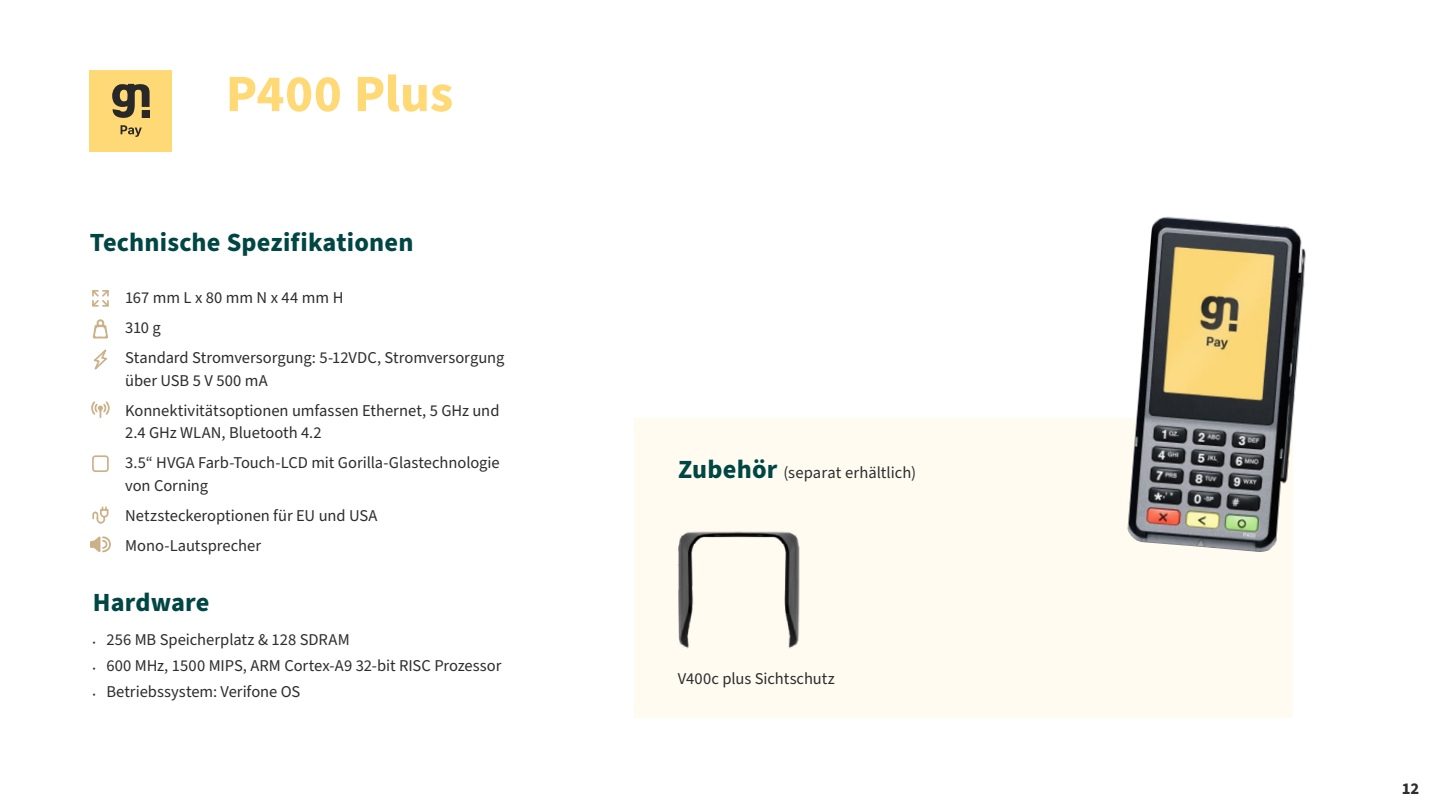
<style>
.page{position:relative;width:1440px;height:810px;background:#fff}
.page>*{position:absolute;margin:0;border:0;box-sizing:border-box;transform-origin:0 0}
.t1{font:700 52.5px "Source Sans Pro";color:#fed976}
.t2{font:700 26.25px "Source Sans Pro";letter-spacing:.005em;color:#004644}
.t3{font:16.5px/30px "Source Sans Pro";color:#2d2d2d}
.t4{font:700 16.5px "Source Sans Pro";color:#2d2d2d}
.s1{font-size:9px}
.s2{font-weight:700;font-size:26.25px;color:#004644}
</style>
<div class="page">
<div style="left:635px;top:418px;width:658px;height:300px;background:#fffbf1"></div>
<svg style="left:92px;top:290px;width:17px;height:17px"></svg>
<svg style="left:94px;top:349px;width:13px;height:21px"></svg>
<svg style="left:92px;top:507px;width:17px;height:17px"></svg>
<svg style="left:92px;top:455px;width:17px;height:17px"></svg>
<svg style="left:90px;top:536px;width:21px;height:16px"></svg>
<svg style="left:91px;top:401px;width:19px;height:17px"></svg>
<svg style="left:93px;top:319px;width:15px;height:20px"></svg>
<img style="left:678px;top:531px;width:122px;height:118px">
<img style="left:1127px;top:216px;width:179px;height:336px">
<svg style="left:90px;top:70px;width:81px;height:82px;background:#e0c06b"></svg>
<h1 class="t1" style="left:226px;top:58px;width:229px">P400 Plus</h1>
<h2 class="t2" style="left:90px;top:224px;width:325px">Technische Spezifikationen</h2>
<p class="t3" style="left:125px;top:283px;width:381px">167 mm L x 80 mm N x 44 mm H<br>310 g<br>Standard Stromversorgung: 5-12VDC, Stromversorgung</p>
<p class="t3" style="left:125px;top:366px;width:376px">über USB 5 V 500 mA<br>Konnektivitätsoptionen umfassen Ethernet, 5 GHz und</p>
<p class="t3" style="left:125px;top:418px;width:376px">2.4 GHz WLAN, Bluetooth 4.2<br>3.5“ HVGA Farb-Touch-LCD mit Gorilla-Glastechnologie</p>
<p class="t3" style="left:125px;top:471px;width:254px">von Corning<br>Netzsteckeroptionen für EU und USA<br>Mono-Lautsprecher</p>
<h2 class="t2" style="left:93px;top:584px;width:118px">Hardware</h2>
<p class="t3" style="left:93px;top:625px;width:258px"><span class="s1">•</span> 256 MB Speicherplatz &amp; 128 SDRAM</p>
<p class="t3" style="left:93px;top:651px;width:410px"><span class="s1">•</span> 600 MHz, 1500 MIPS, ARM Cortex-A9 32-bit RISC Prozessor</p>
<p class="t3" style="left:93px;top:677px;width:209px"><span class="s1">•</span> Betriebssystem: Verifone OS</p>
<p class="t3" style="left:678px;top:458px;width:240px"><span class="s2">Zubehör</span> (separat erhältlich)</p>
<p class="t3" style="left:678px;top:664px;width:158px">V400c plus Sichtschutz</p>
<p class="t4" style="left:1402px;top:777px;width:19px">12</p>
</div>
